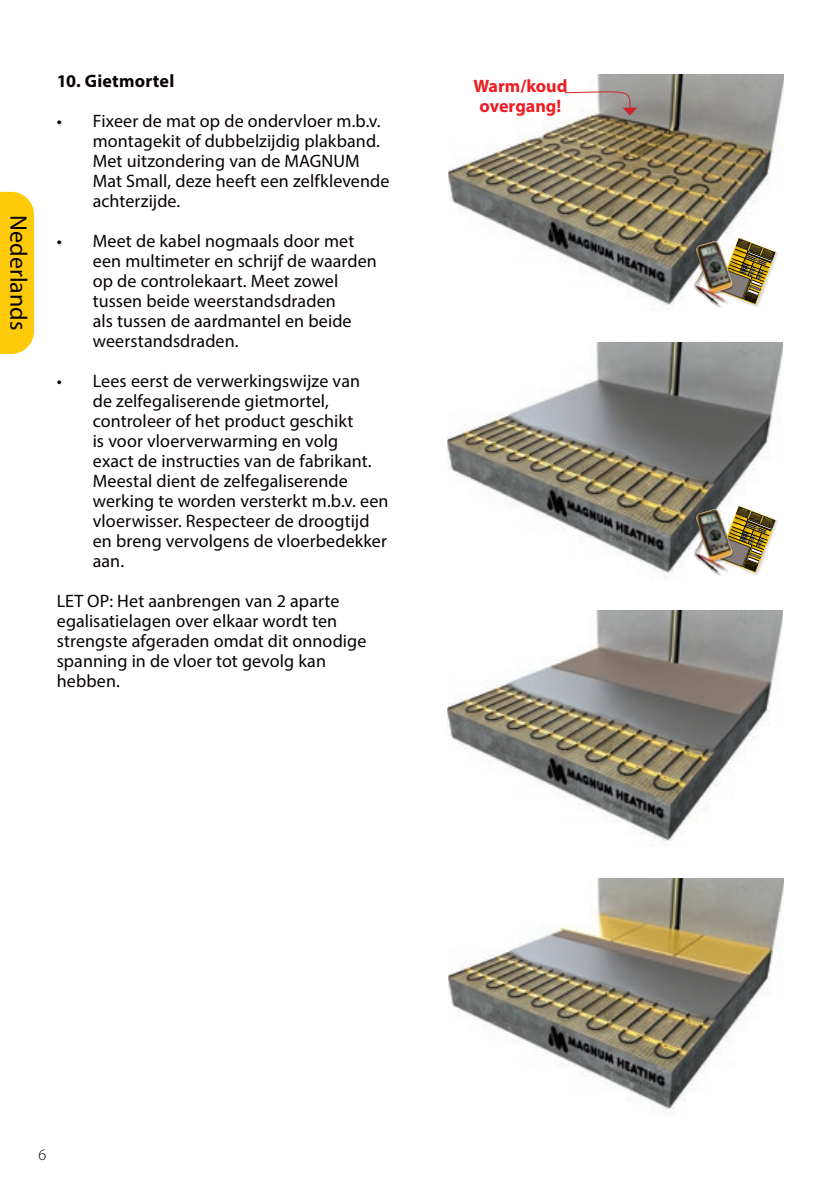
<style>
.page{position:relative;width:840px;height:1191px;background:#fff}
.page>*{position:absolute;margin:0;border:0;box-sizing:border-box;transform-origin:0 0}
.t1{font:24px "Myriad Pro";color:#080302}
.t2{font:18px/20px "Myriad Pro";letter-spacing:.005em;color:#080302}
.t3{font:700 18px/20px "Myriad Pro";color:#ee1d23;text-align:center}
.t4{font:700 18px "Myriad Pro";letter-spacing:.01em;color:#080302}
.t5{font:300 16px "Myriad Pro";color:#080302}
</style>
<div class="page">
<div style="left:0;top:192px;width:34px;height:162px;background:#feca0a"></div>
<img style="left:447px;top:610px;width:334px;height:236px">
<img style="left:448px;top:878px;width:334px;height:236px">
<img style="left:447px;top:342px;width:334px;height:236px">
<img style="left:448px;top:74px;width:334px;height:236px">
<div style="left:717px;top:237px;width:61px;height:70px;background:#231f20;opacity:.18"></div>
<div style="left:693px;top:241px;width:40px;height:67px;background:#231f20;opacity:.5"></div>
<img style="left:694px;top:241px;width:26px;height:65px">
<div style="left:717px;top:505px;width:61px;height:70px;background:#231f20;opacity:.18"></div>
<div style="left:693px;top:509px;width:40px;height:67px;background:#231f20;opacity:.5"></div>
<img style="left:694px;top:509px;width:26px;height:65px">
<svg style="left:563px;top:89px;width:74px;height:26px"></svg>
<img style="left:718px;top:238px;width:57px;height:67px">
<img style="left:718px;top:506px;width:57px;height:67px">
<h1 class="t1" style="left:31px;top:215px;width:116px;rotate:90deg">Nederlands</h1>
<p class="t4" style="left:57px;top:74px;width:119px">10. Gietmortel</p>
<p class="t2" style="left:93px;top:112px;width:298px;text-indent:-36px">• Fixeer de mat op de ondervloer m.b.v. montagekit of dubbelzijdig plakband.<br>Met uitzondering van de MAGNUM<br>Mat Small, deze heeft een zelfklevende achterzijde.</p>
<p class="t2" style="left:93px;top:232px;width:285px;text-indent:-36px">• Meet de kabel nogmaals door met een multimeter en schrijf de waarden op de controlekaart. Meet zowel tussen beide weerstandsdraden<br>als tussen de aardmantel en beide weerstandsdraden.</p>
<p class="t2" style="left:93px;top:372px;width:297px;text-indent:-36px">• Lees eerst de verwerkingswijze van<br>de zelfegaliserende gietmortel, controleer of het product geschikt<br>is voor vloerverwarming en volg<br>exact de instructies van de fabrikant.<br>Meestal dient de zelfegaliserende werking te worden versterkt m.b.v. een vloerwisser. Respecteer de droogtijd en breng vervolgens de vloerbedekker aan.</p>
<p class="t2" style="left:57px;top:592px;width:311px">LET OP: Het aanbrengen van 2 aparte egalisatielagen over elkaar wordt ten strengste afgeraden omdat dit onnodige spanning in de vloer tot gevolg kan hebben.</p>
<p class="t3" style="left:473px;top:78px;width:96px">Warm/koud overgang!</p>
<p class="t5" style="left:39px;top:1147px;width:9px">6</p>
</div>
